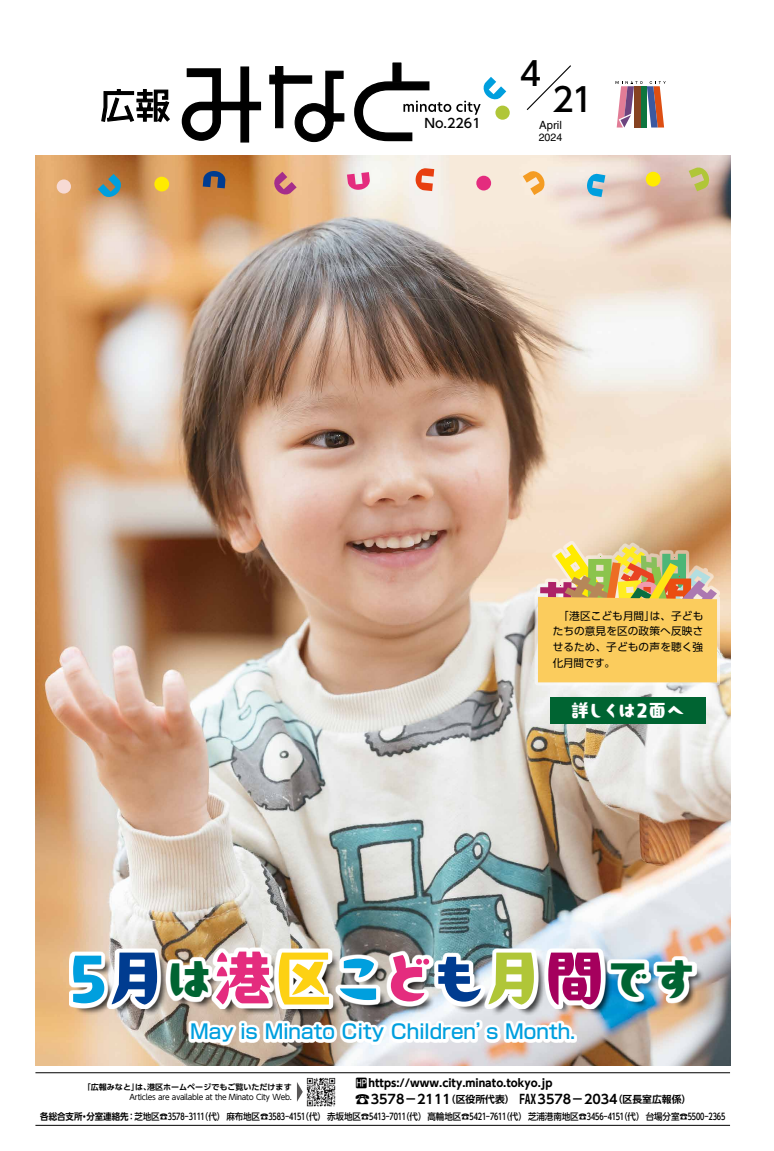
<style>
.page{position:relative;width:774px;height:1151px;background:#fff}
.page>*{position:absolute;margin:0;border:0;box-sizing:border-box;transform-origin:0 0}
.t1{font:47.1px "Akakane Std EB";color:#006432}
.t2{font:500 32.6px "UD Shin Go Pro";color:#000}
.t3{font:500 19.8px "Shin Go Pro";color:#009fde}
.t4{font:17.7px "Akakane Std EB";letter-spacing:-.025em;color:#fff}
.t5{font:700 12.8px "UD Shin Go Pro De";color:#000}
.t6{font:500 12.8px "UD Shin Go Pro";color:#000}
.t7{font:11.3px "Helvetica";color:#000}
.t8{font:10.6px/15.6px "UD Shin Go Pro";letter-spacing:.01em;color:#000;text-align:justify}
.t9{font:700 10.6px "UD Shin Go Pro";color:#000}
.t10{font:10.6px "Helvetica";color:#000}
.t11{font:500 9.2px "UD Shin Go Pro";letter-spacing:-.01em;color:#000;scale:.93 1}
.t12{font:7.8px "UD Shin Go Pro";letter-spacing:-.03em;color:#000;scale:.95 1}
.t13{font:700 7.8px "UD Shin Go Pro De";color:#000}
.s1{font-size:58.8px;color:#009fde}
.s2{font-size:58.8px;color:#003c90}
.s3{font-size:58.8px;color:#e42c7e}
.s4{font-size:58.8px;color:#fdd113}
.s5{font-size:58.8px;color:#b0c638}
.s6{font-size:58.8px;color:#a5005d}
.s7{font-family:"SSC1 kuhogai";font-weight:400}
.s8{font-size:15.3px}
.s9{font-size:9.8px}
.s10{font-family:"UD Shin Go Pro De";font-weight:700}
</style>
<div class="page">
<svg style="left:181px;top:66px;width:81px;height:77px"></svg>
<svg style="left:101px;top:89px;width:69px;height:34px"></svg>
<div style="left:393px;top:63px;width:8px;height:18px;background:#000"></div>
<svg style="left:269px;top:66px;width:76px;height:77px"></svg>
<svg style="left:526px;top:65px;width:45px;height:45px"></svg>
<img style="left:35px;top:156px;width:695px;height:910px">
<svg style="left:587px;top:173px;width:18px;height:24px"></svg>
<svg style="left:523px;top:170px;width:22px;height:25px"></svg>
<svg style="left:415px;top:168px;width:19px;height:23px"></svg>
<svg style="left:347px;top:172px;width:23px;height:18px"></svg>
<svg style="left:273px;top:172px;width:24px;height:23px"></svg>
<svg style="left:203px;top:171px;width:23px;height:17px"></svg>
<svg style="left:98px;top:174px;width:24px;height:24px"></svg>
<svg style="left:689px;top:167px;width:20px;height:24px"></svg>
<div style="left:154px;top:177px;width:15px;height:14px;background:#ffeb00;border-radius:50%"></div>
<div style="left:476px;top:176px;width:15px;height:15px;background:#e42c7e;border-radius:50%"></div>
<div style="left:646px;top:172px;width:15px;height:15px;background:#ffeb00;border-radius:50%"></div>
<div style="left:57px;top:179px;width:14px;height:15px;background:#f7dad4;border-radius:50%"></div>
<svg style="left:354px;top:77px;width:152px;height:65px"></svg>
<div style="left:495px;top:106px;width:15px;height:14px;background:#b0c638;border-radius:50%"></div>
<div style="left:75px;top:953px;width:630px;height:63px;background:#000;opacity:.75"></div>
<img style="left:69px;top:947px;width:627px;height:62px">
<div style="left:535px;top:541px;width:185px;height:144px;background:#fff;opacity:.5"></div>
<svg style="left:538px;top:544px;width:179px;height:138px;background:#eac265"></svg>
<svg style="left:189px;top:1019px;width:388px;height:26px"></svg>
<div style="left:550px;top:697px;width:156px;height:27px;background:#006432"></div>
<svg style="left:615px;top:81px;width:51px;height:47px"></svg>
<hr style="left:35px;top:1072px;width:695px;height:1px;background:#000">
<hr style="left:35px;top:1125px;width:695px;height:1px;background:#000">
<img style="left:306px;top:1077px;width:30px;height:30px">
<svg style="left:297px;top:1082px;width:6px;height:20px"></svg>
<h3 class="t6" style="left:424px;top:113px;width:58px">No.2261</h3>
<h2 class="t2" style="left:520px;top:47px;width:23px">4</h2>
<p class="t7" style="left:539px;top:118px;width:24px">April</p>
<p class="t10" style="left:539px;top:131px;width:25px">2024</p>
<h2 class="t2" style="left:552px;top:73px;width:43px">21</h2>
<p class="t8" style="left:553px;top:608px;width:152px">　「港区こども月間」は、子どもたちの意見を区の政策へ反映させるため、子どもの声を聴く強化月間です。</p>
<h3 class="t4" style="left:571px;top:700px;width:115px">詳しくは2面へ</h3>
<h1 class="t1" style="left:70px;top:951px;width:629px"><span class="s1">5</span><span class="s2">月</span>は<span class="s3">港</span><span class="s4">区</span><span class="s1">こ</span><span class="s3">ど</span><span class="s2">も</span><span class="s5">月</span><span class="s6">間</span>です</h1>
<h3 class="t3" style="left:190px;top:1015px;width:387px">May is Minato City Children’s Month.</h3>
<p class="t13" style="left:83px;top:1080px;width:210px">「広報みなと」は、港区ホームページでもご覧いただけます</p>
<p class="t9" style="left:356px;top:1074px;width:198px"><span class="s7">茜</span> https://www.city.minato.tokyo.jp</p>
<p class="t12" style="left:130px;top:1090px;width:172px">Articles are available at the Minato City Web.</p>
<h3 class="t5" style="left:355px;top:1089px;width:338px"><span class="s8">☎</span>3578－2111<span class="s9">（区役所代表）</span> FAX3578－2034<span class="s9">（区長室広報係）</span></h3>
<p class="t11" style="left:40px;top:1109px;width:738px"><span class="s10">各総合支所・分室連絡先</span>：芝地区☎3578-3111（代） 麻布地区☎3583-4151（代） 赤坂地区☎5413-7011（代） 高輪地区☎5421-7611（代） 芝浦港南地区☎3456-4151（代） 台場分室☎5500-2365</p>
</div>
